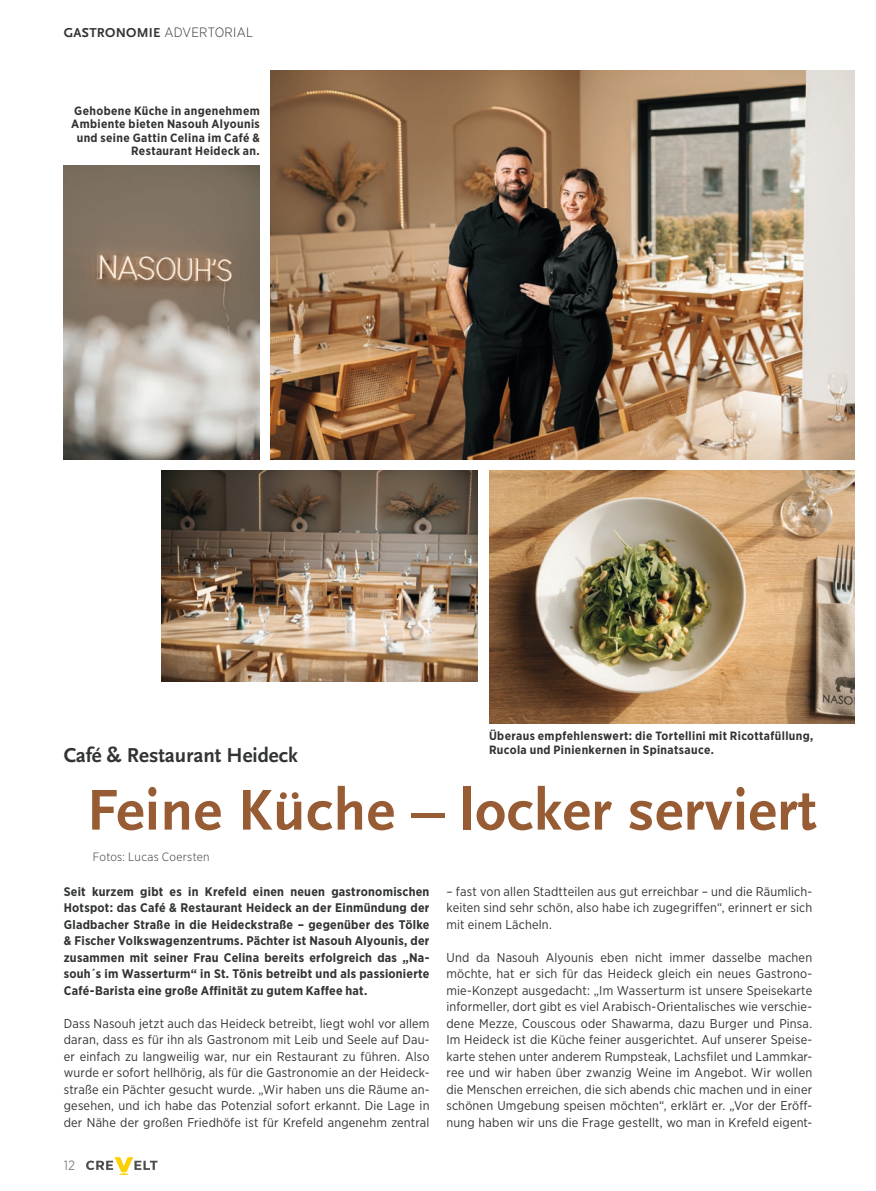
<style>
.page{position:relative;width:876px;height:1191px;background:#fff}
.page>*{position:absolute;margin:0;border:0;box-sizing:border-box;transform-origin:0 0}
.t1{font:700 60px "Scala Sans";letter-spacing:.01em;color:#985c34}
.t2{font:700 21px "Scala Sans";color:#323434}
.t3{font:700 13.5px "Scala Sans";letter-spacing:.02em;color:#323434}
.t4{font:13.5px "Gotham Narrow";color:#86888a}
.t5{font:12.75px/16.5px "Gotham Narrow";letter-spacing:.01em;color:#323434;text-align:justify}
.t6{font:700 12.45px/16.5px "Gotham Narrow";letter-spacing:.02em;color:#323434;text-align:justify}
.t7{font:700 12px/13.5px "Gotham Narrow";letter-spacing:.03em;color:#323434;text-align:right}
.t8{font:300 12px "Gotham Narrow";letter-spacing:.025em;color:#323434}
.s1{font-family:"Gotham Narrow";font-weight:300}
</style>
<div class="page">
<svg style="left:86px;top:1157px;width:72px;height:17px"></svg>
<img style="left:270px;top:70px;width:585px;height:390px">
<img style="left:64px;top:166px;width:196px;height:294px">
<img style="left:489px;top:470px;width:365px;height:254px">
<img style="left:161px;top:470px;width:317px;height:211px">
<p class="t3" style="left:64px;top:26px;width:191px">GASTRONOMIE <span class="s1">ADVERTORIAL</span></p>
<p class="t7" style="left:71px;top:104px;width:190px">Gehobene Küche in angenehmem<br>Ambiente bieten Nasouh Alyounis und seine Gattin Celina im Café &amp;<br>Restaurant Heideck an.</p>
<h2 class="t2" style="left:64px;top:744px;width:236px">Café &amp; Restaurant Heideck</h2>
<p class="t7" style="left:489px;top:729px;width:326px;text-align:left">Überaus empfehlenswert: die Tortellini mit Ricottafüllung,<br>Rucola und Pinienkernen in Spinatsauce.</p>
<h1 class="t1" style="left:87px;top:778px;width:731px">Feine Küche – locker serviert</h1>
<p class="t8" style="left:93px;top:849px;width:118px">Fotos: Lucas Coersten</p>
<p class="t6" style="left:64px;top:883px;width:367px">Seit kurzem gibt es in Krefeld einen neuen gastronomischen Hotspot: das Café &amp; Restaurant Heideck an der Einmündung der Gladbacher Straße in die Heideckstraße – gegenüber des Tölke &amp; Fischer Volkswagenzentrums. Pächter ist Nasouh Alyounis, der zusammen mit seiner Frau Celina bereits erfolgreich das „Na&shy;souh´s im Wasserturm“ in St. Tönis betreibt und als passionierte Café-Barista eine große Affinität zu gutem Kaffee hat.</p>
<p class="t5" style="left:64px;top:1015px;width:367px">Dass Nasouh jetzt auch das Heideck betreibt, liegt wohl vor allem daran, dass es für ihn als Gastronom mit Leib und Seele auf Dau&shy;er einfach zu langweilig war, nur ein Restaurant zu führen. Also wurde er sofort hellhörig, als für die Gastronomie an der Heideck&shy;straße ein Pächter gesucht wurde. „Wir haben uns die Räume an&shy;gesehen, und ich habe das Potenzial sofort erkannt. Die Lage in der Nähe der großen Friedhöfe ist für Krefeld angenehm zentral</p>
<p class="t4" style="left:64px;top:1156px;width:13px">12</p>
<p class="t5" style="left:446px;top:883px;width:367px">– fast von allen Stadtteilen aus gut erreichbar – und die Räumlich&shy;keiten sind sehr schön, also habe ich zugegriffen“, erinnert er sich mit einem Lächeln.</p>
<p class="t5" style="left:446px;top:948px;width:367px">Und da Nasouh Alyounis eben nicht immer dasselbe machen möchte, hat er sich für das Heideck gleich ein neues Gastrono&shy;mie-Konzept ausgedacht: „Im Wasserturm ist unsere Speisekarte informeller, dort gibt es viel Arabisch-Orientalisches wie verschie&shy;dene Mezze, Couscous oder Shawarma, dazu Burger und Pinsa.<br>Im Heideck ist die Küche feiner ausgerichtet. Auf unserer Speise&shy;karte stehen unter anderem Rumpsteak, Lachsfilet und Lammkar&shy;ree und wir haben über zwanzig Weine im Angebot. Wir wollen die Menschen erreichen, die sich abends chic machen und in einer schönen Umgebung speisen möchten“, erklärt er. „Vor der Eröff&shy;nung haben wir uns die Frage gestellt, wo man in Krefeld eigent-</p>
</div>
